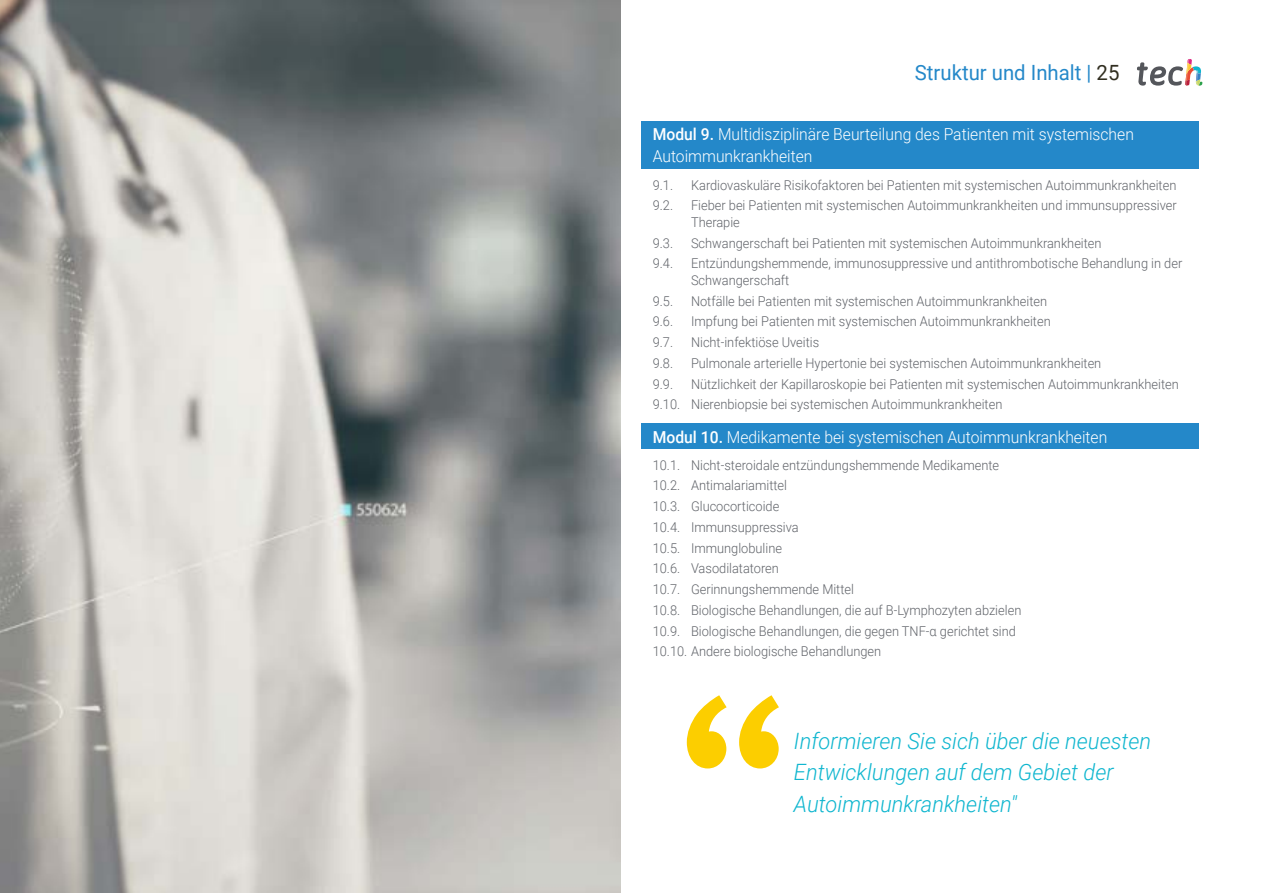
<style>
.page{position:relative;width:1263px;height:893px;background:#fff}
.page>*{position:absolute;margin:0;border:0;box-sizing:border-box;transform-origin:0 0}
.t1{font:italic 300 22.5px/31.5px "Roboto";color:#0fb6cf}
.t2{font:21px "Roboto";color:#2488c9}
.t3{font:300 16.5px/22.5px "Roboto";color:#fff;scale:.95 1}
.t4{font:300 13.5px/20.7px "Roboto";color:#61646a;scale:.95 1}
.s1{color:#312e20}
.s2{font-weight:500}
</style>
<div class="page">
<img style="left:0;top:0;width:621px;height:893px">
<svg style="left:1137px;top:59px;width:65px;height:27px"></svg>
<div style="left:642px;top:121px;width:557px;height:48px;background:#2488c9"></div>
<div style="left:642px;top:424px;width:557px;height:25px;background:#2488c9"></div>
<svg style="left:687px;top:695px;width:92px;height:73px"></svg>
<h2 class="t2" style="left:915px;top:57px;width:206px">Struktur und Inhalt | <span class="s1">25</span></h2>
<p class="t3" style="left:653px;top:122px;width:508px"><span class="s2">Modul 9.</span> Multidisziplinäre Beurteilung des Patienten mit systemischen<br>Autoimmunkrankheiten</p>
<p class="t4" style="left:653px;top:174px;width:23px">9.1.</p>
<p class="t4" style="left:691px;top:174px;width:512px">Kardiovaskuläre Risikofaktoren bei Patienten mit systemischen Autoimmunkrankheiten</p>
<p class="t4" style="left:653px;top:195px;width:23px">9.2.</p>
<p class="t4" style="left:691px;top:197px;width:513px;line-height:16.5px">Fieber bei Patienten mit systemischen Autoimmunkrankheiten und immunsuppressiver<br>Therapie</p>
<p class="t4" style="left:653px;top:232px;width:23px">9.3.</p>
<p class="t4" style="left:691px;top:232px;width:434px">Schwangerschaft bei Patienten mit systemischen Autoimmunkrankheiten</p>
<p class="t4" style="left:653px;top:253px;width:23px">9.4.</p>
<p class="t4" style="left:691px;top:255px;width:519px;line-height:16.5px">Entzündungshemmende, immunosuppressive und antithrombotische Behandlung in der<br>Schwangerschaft</p>
<p class="t4" style="left:653px;top:290px;width:23px">9.5.</p>
<p class="t4" style="left:691px;top:290px;width:376px">Notfälle bei Patienten mit systemischen Autoimmunkrankheiten</p>
<p class="t4" style="left:653px;top:311px;width:23px">9.6.</p>
<p class="t4" style="left:691px;top:311px;width:380px">Impfung bei Patienten mit systemischen Autoimmunkrankheiten</p>
<p class="t4" style="left:653px;top:331px;width:23px">9.7.</p>
<p class="t4" style="left:691px;top:331px;width:136px">Nicht-infektiöse Uveitis</p>
<p class="t4" style="left:653px;top:352px;width:23px">9.8.</p>
<p class="t4" style="left:691px;top:352px;width:433px">Pulmonale arterielle Hypertonie bei systemischen Autoimmunkrankheiten</p>
<p class="t4" style="left:653px;top:373px;width:23px">9.9.</p>
<p class="t4" style="left:653px;top:373px;width:555px;text-indent:38px">Nützlichkeit der Kapillaroskopie bei Patienten mit systemischen Autoimmunkrankheiten<br>9.10. Nierenbiopsie bei systemischen Autoimmunkrankheiten</p>
<p class="t3" style="left:653px;top:425px;width:480px"><span class="s2">Modul 10.</span> Medikamente bei systemischen Autoimmunkrankheiten</p>
<p class="t4" style="left:653px;top:454px;width:389px">10.1. Nicht-steroidale entzündungshemmende Medikamente 10.2. Antimalariamittel<br>10.3. Glucocorticoide<br>10.4. Immunsuppressiva<br>10.5. Immunglobuline<br>10.6. Vasodilatatoren<br>10.7. Gerinnungshemmende Mittel<br>10.8. Biologische Behandlungen, die auf B-Lymphozyten abzielen 10.9. Biologische Behandlungen, die gegen TNF-α gerichtet sind 10.10. Andere biologische Behandlungen</p>
<h1 class="t1" style="left:794px;top:724px;width:359px">Informieren Sie sich über die neuesten<br>Entwicklungen auf dem Gebiet der<br>Autoimmunkrankheiten"</h1>
</div>
